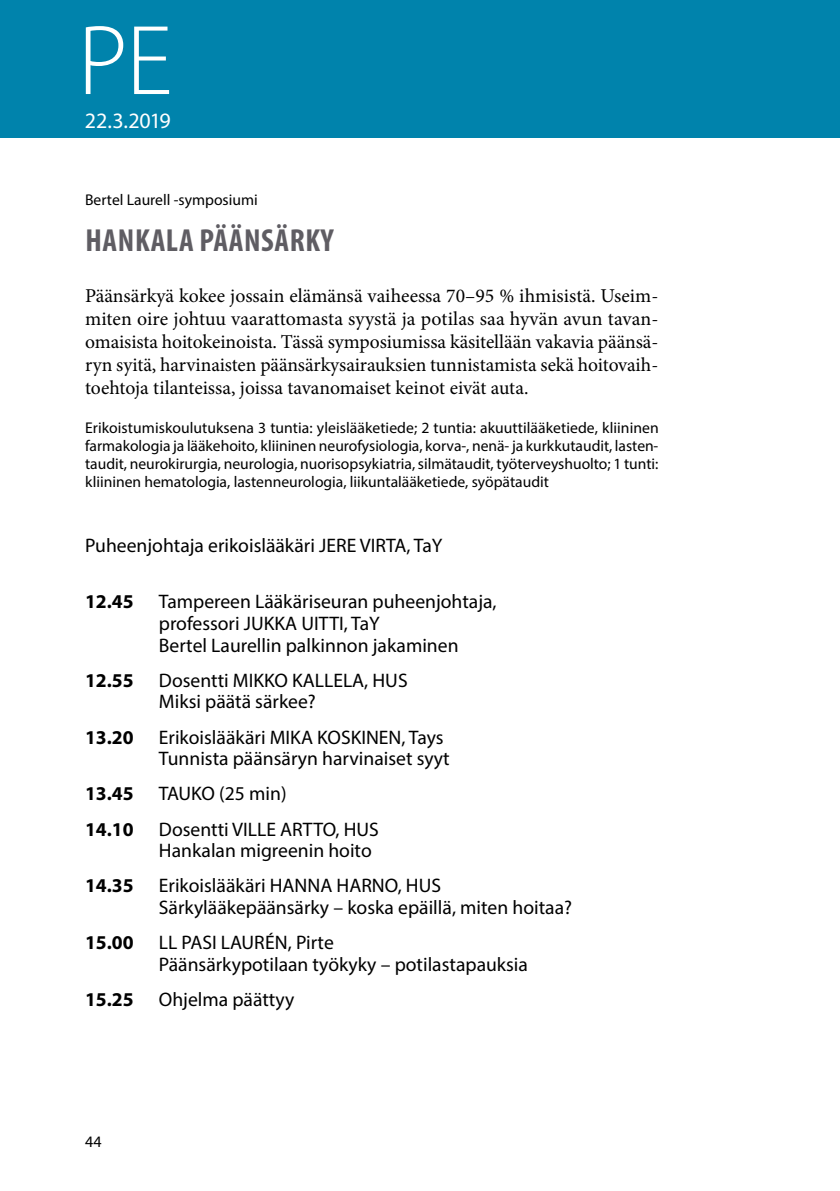
<style>
.page{position:relative;width:840px;height:1191px;background:#fff}
.page>*{position:absolute;margin:0;border:0;box-sizing:border-box;transform-origin:0 0}
.t1{font:300 100px "Myriad Pro";color:#fff}
.t2{font:700 condensed 32px "Myriad Pro";letter-spacing:.02em;color:#5f5d63}
.t3{font:22px "Myriad Pro";letter-spacing:-.03em;color:#fff}
.t4{font:19.6px/21.6px "Myriad Pro";color:#000}
.t5{font:19.6px/23px "Minion Pro";letter-spacing:-.005em;color:#000;text-align:justify}
.t6{font:700 19.6px "Myriad Pro";color:#000}
.t7{font:16px "Myriad Pro";color:#000}
.t8{font:15.6px/17.8px "Myriad Pro";color:#000;text-align:justify}
</style>
<div class="page">
<div style="left:0;top:0;width:839px;height:138px;background:#0083ac"></div>
<hr style="left:839px;top:0;width:1px;height:138px;background:#0083ac">
<h1 class="t1" style="left:78px;top:0;width:96px">PE</h1>
<p class="t3" style="left:85px;top:107px;width:87px">22.3.2019</p>
<p class="t8" style="left:85px;top:190px;width:174px">Bertel Laurell -symposiumi</p>
<h2 class="t2" style="left:85px;top:220px;width:249px">HANKALA PÄÄNSÄRKY</h2>
<p class="t5" style="left:85px;top:284px;width:574px">Päänsärkyä kokee jossain elämänsä vaiheessa 70–95 % ihmisistä. Useim&shy;miten oire johtuu vaarattomasta syystä ja potilas saa hyvän avun tavan&shy;omaisista hoitokeinoista. Tässä symposiumissa käsitellään vakavia päänsä&shy;ryn syitä, harvinaisten päänsärkysairauksien tunnistamista sekä hoitovaih&shy;toehtoja tilanteissa, joissa tavanomaiset keinot eivät auta.</p>
<p class="t8" style="left:85px;top:419px;width:575px">Erikoistumiskoulutuksena 3 tuntia: yleislääketiede; 2 tuntia: akuuttilääketiede, kliininen farmakologia ja lääkehoito, kliininen neurofysiologia, korva-, nenä- ja kurkkutaudit, lasten&shy;taudit, neurokirurgia, neurologia, nuorisopsykiatria, silmätaudit, työterveyshuolto; 1 tunti: kliininen hematologia, lastenneurologia, liikuntalääketiede, syöpätaudit</p>
<p class="t4" style="left:85px;top:534px;width:358px">Puheenjohtaja erikoislääkäri JERE VIRTA, TaY</p>
<p class="t6" style="left:85px;top:589px;width:50px">12.45</p>
<p class="t4" style="left:159px;top:590px;width:339px">Tampereen Lääkäriseuran puheenjohtaja, professori JUKKA UITTI, TaY<br>Bertel Laurellin palkinnon jakaminen</p>
<p class="t6" style="left:85px;top:667px;width:50px">12.55</p>
<p class="t4" style="left:159px;top:669px;width:250px">Dosentti MIKKO KALLELA, HUS<br>Miksi päätä särkee?</p>
<p class="t6" style="left:85px;top:724px;width:50px">13.20</p>
<p class="t4" style="left:159px;top:726px;width:292px">Erikoislääkäri MIKA KOSKINEN, Tays<br>Tunnista päänsäryn harvinaiset syyt</p>
<p class="t6" style="left:85px;top:781px;width:50px">13.45</p>
<p class="t4" style="left:159px;top:782px;width:129px">TAUKO (25 min)</p>
<p class="t6" style="left:85px;top:816px;width:50px">14.10</p>
<p class="t4" style="left:159px;top:818px;width:221px">Dosentti VILLE ARTTO, HUS<br>Hankalan migreenin hoito</p>
<p class="t6" style="left:85px;top:873px;width:50px">14.35</p>
<p class="t4" style="left:159px;top:874px;width:414px">Erikoislääkäri HANNA HARNO, HUS<br>Särkylääkepäänsärky – koska epäillä, miten hoitaa?</p>
<p class="t6" style="left:85px;top:930px;width:50px">15.00</p>
<p class="t4" style="left:159px;top:931px;width:370px">LL PASI LAURÉN, Pirte<br>Päänsärkypotilaan työkyky – potilastapauksia</p>
<p class="t6" style="left:85px;top:986px;width:50px">15.25</p>
<p class="t4" style="left:159px;top:988px;width:137px">Ohjelma päättyy</p>
<p class="t7" style="left:85px;top:1132px;width:18px">44</p>
</div>
